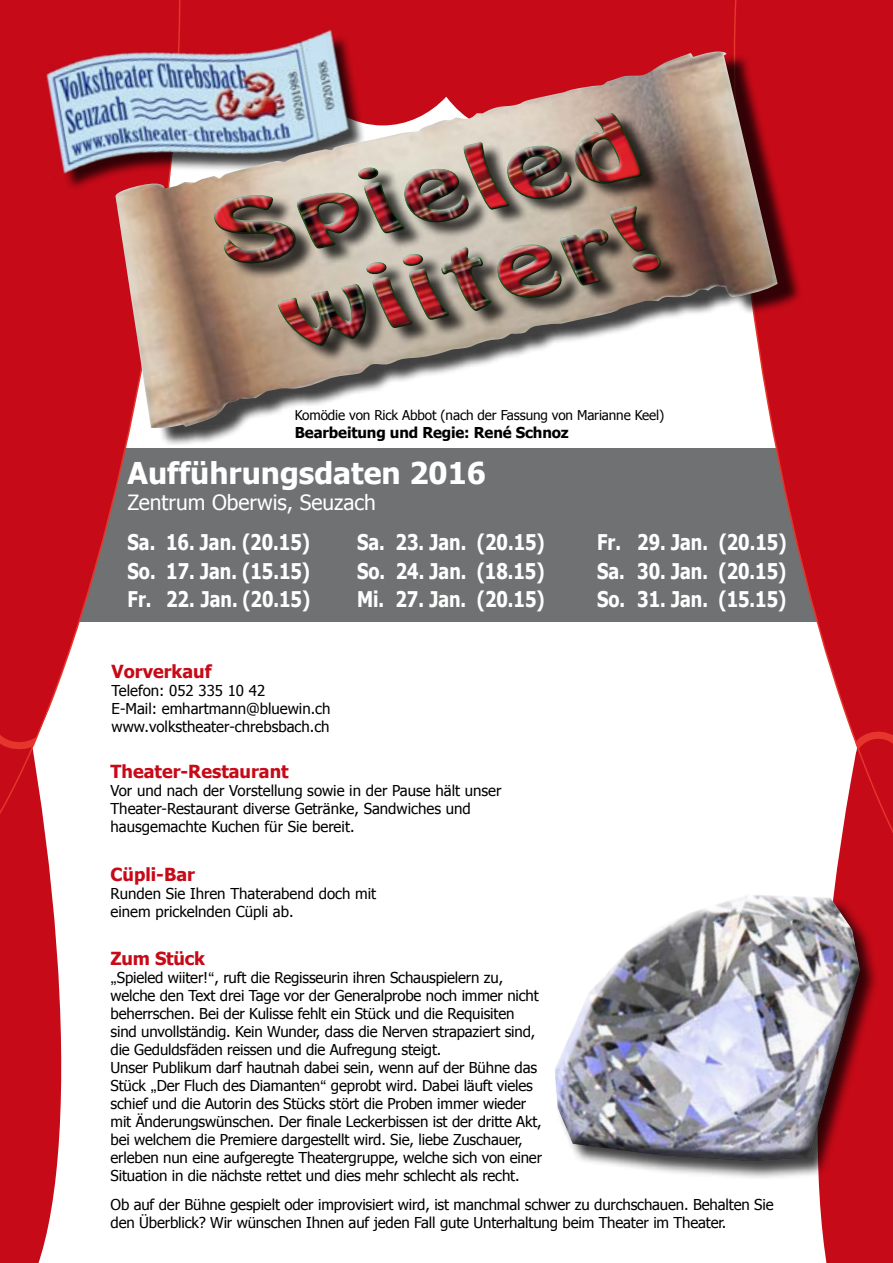
<style>
.page{position:relative;width:893px;height:1263px;background:#fff}
.page>*{position:absolute;margin:0;border:0;box-sizing:border-box;transform-origin:0 0}
.t1{font:700 30px "Tahoma";color:#fff}
.t2{font:700 21.6px "Tahoma";color:#fff;scale:.83 1}
.t3{font:21px "Tahoma";color:#fff}
.t4{font:700 18px "Tahoma";color:#c60a18}
.t5{font:15px/18px "Tahoma";letter-spacing:-.01em;color:#000}
.t6{font:700 15px "Tahoma";letter-spacing:-.01em;color:#000}
.t7{font:13.5px "Tahoma";letter-spacing:-.01em;color:#000}
.s1{font-family:"Helvetica Neue"}
</style>
<div class="page">
<div style="left:48px;top:448px;width:827px;height:174px;background:#707172"></div>
<svg style="left:0;top:910px;width:62px;height:353px;background:#cb202c"></svg>
<div style="left:204px;top:0;width:508px;height:51px;background:#c60a18"></div>
<div style="left:820px;top:970px;width:73px;height:293px;background:#c60a18"></div>
<svg style="left:0;top:0;width:204px;height:910px"></svg>
<svg style="left:0;top:710px;width:87px;height:55px"></svg>
<svg style="left:712px;top:0;width:181px;height:970px"></svg>
<svg style="left:846px;top:730px;width:47px;height:36px"></svg>
<img style="left:33px;top:10px;width:329px;height:185px">
<svg style="left:712px;top:832px;width:159px;height:35px"></svg>
<img style="left:555px;top:867px;width:327px;height:344px">
<div style="left:125px;top:54px;width:678px;height:392px;background:#000;opacity:.75"></div>
<img style="left:115px;top:51px;width:663px;height:377px">
<div style="left:219px;top:113px;width:463px;height:249px;background:#000;opacity:.75"></div>
<img style="left:202px;top:104px;width:466px;height:245px">
<img style="left:206px;top:109px;width:465px;height:253px">
<p class="t7" style="left:295px;top:406px;width:371px">Komödie von Rick Abbot (nach der Fassung von Marianne Keel)</p>
<p class="t6" style="left:295px;top:422px;width:275px">Bearbeitung und Regie: René Schnoz</p>
<h1 class="t1" style="left:128px;top:452px;width:360px">Aufführungsdaten 2016</h1>
<h3 class="t3" style="left:128px;top:488px;width:250px">Zentrum Oberwis, Seuzach</h3>
<h2 class="t2" style="left:128px;top:527px;width:221px">Sa. 16. Jan. (20.15)</h2>
<h2 class="t2" style="left:357px;top:527px;width:228px">Sa. 23. Jan. (20.15)</h2>
<h2 class="t2" style="left:597px;top:527px;width:230px">Fr. 29. Jan. (20.15)</h2>
<h2 class="t2" style="left:128px;top:556px;width:221px">So. 17. Jan. (15.15)</h2>
<h2 class="t2" style="left:357px;top:556px;width:227px">So. 24. Jan. (18.15)</h2>
<h2 class="t2" style="left:597px;top:556px;width:230px">Sa. 30. Jan. (20.15)</h2>
<h2 class="t2" style="left:128px;top:584px;width:222px">Fr. 22. Jan. (20.15)</h2>
<h2 class="t2" style="left:357px;top:584px;width:227px">Mi. 27. Jan. (20.15)</h2>
<h2 class="t2" style="left:597px;top:584px;width:230px">So. 31. Jan. (15.15)</h2>
<p class="t4" style="left:112px;top:659px;width:102px">Vorverkauf</p>
<p class="t5" style="left:112px;top:681px;width:220px">Telefon: 052 335 10 42<br>E-Mail: emhartmann@bluewin.ch www.volkstheater-chrebsbach.ch</p>
<p class="t4" style="left:111px;top:759px;width:180px">Theater-Restaurant</p>
<p class="t5" style="left:111px;top:781px;width:393px">Vor und nach der Vorstellung sowie in der Pause hält unser<br>Theater-Restaurant diverse Getränke, Sandwiches und hausgemachte Kuchen für Sie bereit.</p>
<p class="t4" style="left:111px;top:861px;width:86px">Cüpli-Bar</p>
<p class="t5" style="left:111px;top:884px;width:267px">Runden Sie Ihren Thaterabend doch mit einem prickelnden Cüpli ab.</p>
<p class="t4" style="left:111px;top:946px;width:96px">Zum Stück</p>
<p class="t5" style="left:111px;top:968px;width:433px"><span class="s1">„</span>Spieled wiiter!<span class="s1">“</span>, ruft die Regisseurin ihren Schauspielern zu, welche den Text drei Tage vor der Generalprobe noch immer nicht beherrschen. Bei der Kulisse fehlt ein Stück und die Requisiten sind unvollständig. Kein Wunder, dass die Nerven strapaziert sind, die Geduldsfäden reissen und die Aufregung steigt.<br>Unser Publikum darf hautnah dabei sein, wenn auf der Bühne das Stück <span class="s1">„</span>Der Fluch des Diamanten<span class="s1">“</span> geprobt wird. Dabei läuft vieles schief und die Autorin des Stücks stört die Proben immer wieder mit Änderungswünschen. Der finale Leckerbissen ist der dritte Akt, bei welchem die Premiere dargestellt wird. Sie, liebe Zuschauer, erleben nun eine aufgeregte Theatergruppe, welche sich von einer Situation in die nächste rettet und dies mehr schlecht als recht.</p>
<p class="t5" style="left:111px;top:1194px;width:664px">Ob auf der Bühne gespielt oder improvisiert wird, ist manchmal schwer zu durchschauen. Behalten Sie den Überblick? Wir wünschen Ihnen auf jeden Fall gute Unterhaltung beim Theater im Theater.</p>
</div>
